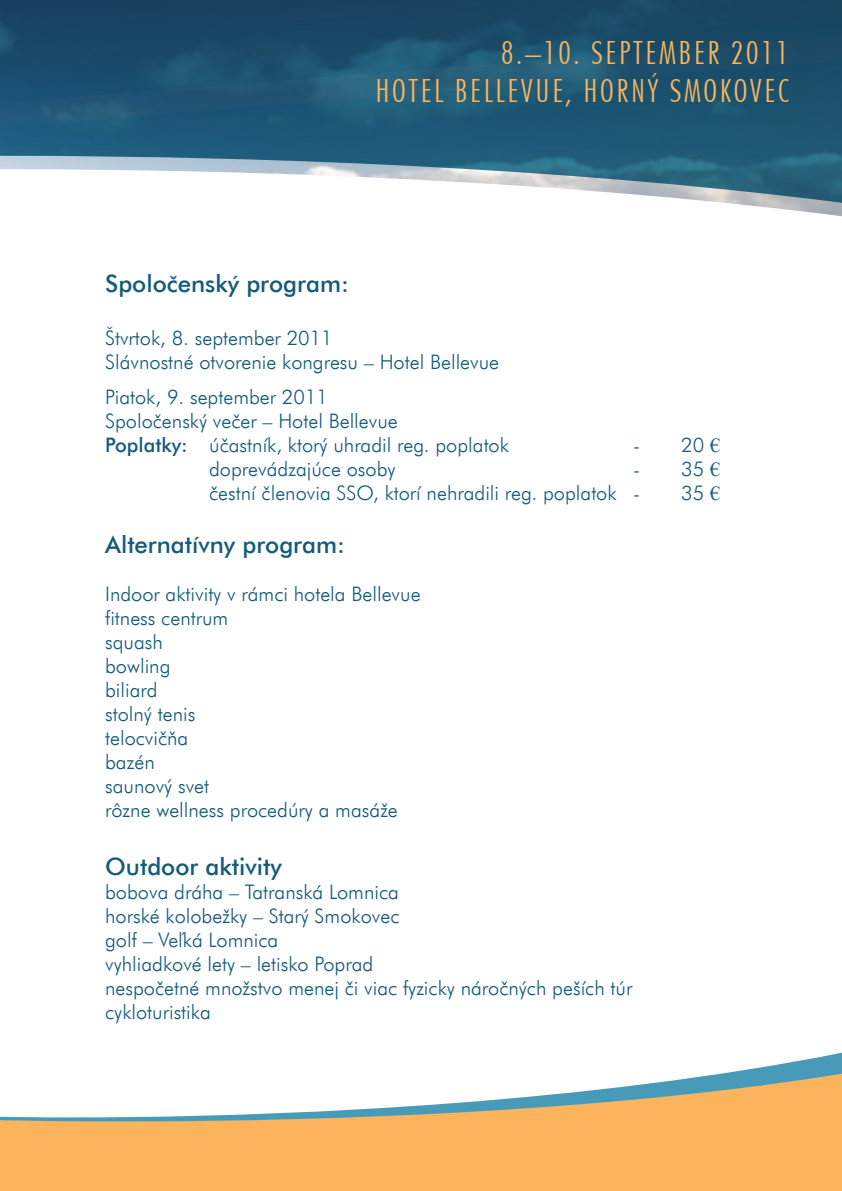
<style>
.page{position:relative;width:842px;height:1191px;background:#fff}
.page>*{position:absolute;margin:0;border:0;box-sizing:border-box;transform-origin:0 0}
.t1{font:condensed 32px "Futura AT Light";letter-spacing:.08em;color:#fbb45c}
.t2{font:24px "Futura AT Medium";color:#145b7b}
.t3{font:20px "Futura AT Light";color:#145b7b}
.s1{font-family:"Futura AT Medium"}
.s2{font-family:"Times New Roman"}
</style>
<div class="page">
<svg style="left:1px;top:1052px;width:841px;height:139px;fill:#fbb45c"></svg>
<svg style="left:0;top:1116px;width:1px;height:75px"></svg>
<img style="left:0;top:0;width:842px;height:216px">
<svg style="left:365px;top:28px;width:445px;height:100px;background:#1d5471"></svg>
<p class="t1" style="left:501px;top:35px;width:289px">8.–10. SEPTEMBER 2011</p>
<p class="t1" style="left:375px;top:73px;width:415px">HOTEL BELLEVUE, HORNÝ SMOKOVEC</p>
<p class="t2" style="left:105px;top:270px;width:245px">Spoločenský program:</p>
<p class="t3" style="left:105px;top:326px;width:229px">Štvrtok, 8. september 2011</p>
<p class="t3" style="left:105px;top:350px;width:396px">Slávnostné otvorenie kongresu – Hotel Bellevue</p>
<p class="t3" style="left:105px;top:385px;width:224px">Piatok, 9. september 2011</p>
<p class="t3" style="left:105px;top:409px;width:294px">Spoločenský večer – Hotel Bellevue</p>
<p class="t3" style="left:105px;top:433px;width:405px"><span class="s1">Poplatky:</span> účastník, ktorý uhradil reg. poplatok</p>
<p class="t3" style="left:633px;top:433px;width:88px">- 20 <span class="s2">€</span></p>
<p class="t3" style="left:209px;top:457px;width:188px">doprevádzajúce osoby</p>
<p class="t3" style="left:633px;top:457px;width:88px">- 35 <span class="s2">€</span></p>
<p class="t3" style="left:209px;top:481px;width:432px">čestní členovia SSO, ktorí nehradili reg. poplatok -</p>
<p class="t3" style="left:681px;top:481px;width:40px">35 <span class="s2">€</span></p>
<p class="t2" style="left:105px;top:530px;width:241px">Alternatívny program:</p>
<p class="t3" style="left:105px;top:582px;width:317px">Indoor aktivity v rámci hotela Bellevue</p>
<p class="t3" style="left:105px;top:606px;width:125px">fitness centrum</p>
<p class="t3" style="left:105px;top:630px;width:59px">squash</p>
<p class="t3" style="left:105px;top:654px;width:67px">bowling</p>
<p class="t3" style="left:105px;top:678px;width:54px">biliard</p>
<p class="t3" style="left:105px;top:702px;width:92px">stolný tenis</p>
<p class="t3" style="left:105px;top:726px;width:85px">telocvičňa</p>
<p class="t3" style="left:105px;top:750px;width:51px">bazén</p>
<p class="t3" style="left:105px;top:774px;width:106px">saunový svet</p>
<p class="t3" style="left:105px;top:798px;width:294px">rôzne wellness procedúry a masáže</p>
<p class="t2" style="left:105px;top:852px;width:178px">Outdoor aktivity</p>
<p class="t3" style="left:105px;top:879px;width:295px">bobova dráha – Tatranská Lomnica</p>
<p class="t3" style="left:105px;top:903px;width:296px">horské kolobežky – Starý Smokovec</p>
<p class="t3" style="left:105px;top:927px;width:175px">golf – Veľká Lomnica</p>
<p class="t3" style="left:105px;top:951px;width:270px">vyhliadkové lety – letisko Poprad</p>
<p class="t3" style="left:105px;top:975px;width:529px">nespočetné množstvo menej či viac fyzicky náročných peších túr</p>
<p class="t3" style="left:105px;top:999px;width:107px">cykloturistika</p>
</div>
